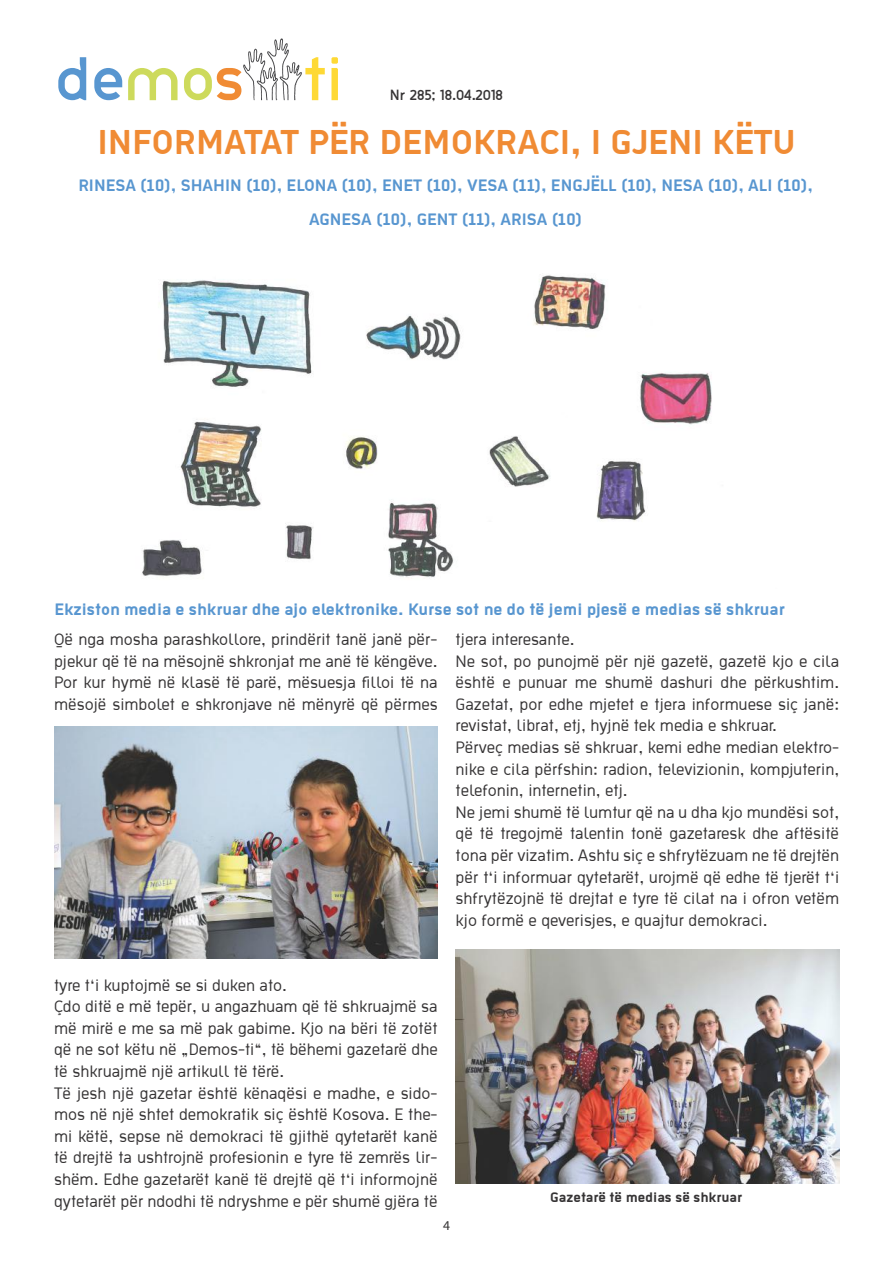
<style>
.page{position:relative;width:893px;height:1263px;background:#fff}
.page>*{position:absolute;margin:0;border:0;box-sizing:border-box;transform-origin:0 0}
.t1{font:700 37.5px "Ekstropia";color:#f08b34}
.t2{font:18px/21.6px "Ekstropia";color:#363435}
.t3{font:700 18px "Ekstropia";color:#5896d0}
.t4{font:700 15px "Ekstropia";color:#363435}
.t5{font:13.5px "Thelbi Kujtesa";color:#363435}
.t6{font:13.5px "Myriad Pro";color:#363435}
</style>
<div class="page">
<svg style="left:58px;top:57px;width:28px;height:43px"></svg>
<svg style="left:94px;top:68px;width:28px;height:32px"></svg>
<svg style="left:128px;top:68px;width:50px;height:32px"></svg>
<svg style="left:331px;top:57px;width:7px;height:43px"></svg>
<svg style="left:184px;top:38px;width:141px;height:62px"></svg>
<img style="left:142px;top:275px;width:570px;height:303px">
<img style="left:456px;top:949px;width:383px;height:234px">
<img style="left:54px;top:726px;width:384px;height:233px">
<p class="t5" style="left:390px;top:85px;width:115px">Nr 285; 18.04.2018</p>
<h1 class="t1" style="left:97px;top:120px;width:700px">INFORMATAT PËR DEMOKRACI, I GJENI KËTU</h1>
<p class="t3" style="left:78px;top:174px;width:736px">RINESA (10), SHAHIN (10), ELONA (10), ENET (10), VESA (11), ENGJËLL (10), NESA (10), ALI (10),</p>
<p class="t3" style="left:309px;top:208px;width:275px">AGNESA (10), GENT (11), ARISA (10)</p>
<p class="t3" style="left:54px;top:599px;width:732px">Ekziston media e shkruar dhe ajo elektronike. Kurse sot ne do të jemi pjesë e medias së shkruar</p>
<p class="t2" style="left:54px;top:628px;width:385px;text-align:justify">Që nga mosha parashkollore, prindërit tanë janë për&shy;pjekur që të na mësojnë shkronjat me anë të këngëve.<br>Por kur hymë në klasë të parë, mësuesja filloi të na mësojë simbolet e shkronjave në mënyrë që përmes</p>
<p class="t2" style="left:456px;top:628px;width:385px">tjera interesante.<br>Ne sot, po punojmë për një gazetë, gazetë kjo e cila është e punuar me shumë dashuri dhe përkushtim.<br>Gazetat, por edhe mjetet e tjera informuese siç janë: revistat, librat, etj, hyjnë tek media e shkruar.<br>Përveç medias së shkruar, kemi edhe median elektro&shy;nike e cila përfshin: radion, televizionin, kompjuterin, telefonin, internetin, etj.<br>Ne jemi shumë të lumtur që na u dha kjo mundësi sot, që të tregojmë talentin tonë gazetaresk dhe aftësitë tona për vizatim. Ashtu siç e shfrytëzuam ne të drejtën për t‘i informuar qytetarët, urojmë që edhe të tjerët t‘i shfrytëzojnë të drejtat e tyre të cilat na i ofron vetëm kjo formë e qeverisjes, e quajtur demokraci.</p>
<p class="t2" style="left:54px;top:973px;width:385px">tyre t‘i kuptojmë se si duken ato.<br>Çdo ditë e më tepër, u angazhuam që të shkruajmë sa më mirë e me sa më pak gabime. Kjo na bëri të zotët që ne sot këtu në „Demos-ti“, të bëhemi gazetarë dhe të shkruajmë një artikull të tërë.<br>Të jesh një gazetar është kënaqësi e madhe, e sido&shy;mos në një shtet demokratik siç është Kosova. E the&shy;mi këtë, sepse në demokraci të gjithë qytetarët kanë të drejtë ta ushtrojnë profesionin e tyre të zemrës lir&shy;shëm. Edhe gazetarët kanë të drejtë që t‘i informojnë qytetarët për ndodhi të ndryshme e për shumë gjëra të</p>
<p class="t4" style="left:550px;top:1188px;width:194px">Gazetarë të medias së shkruar</p>
<p class="t6" style="left:443px;top:1217px;width:8px">4</p>
</div>
